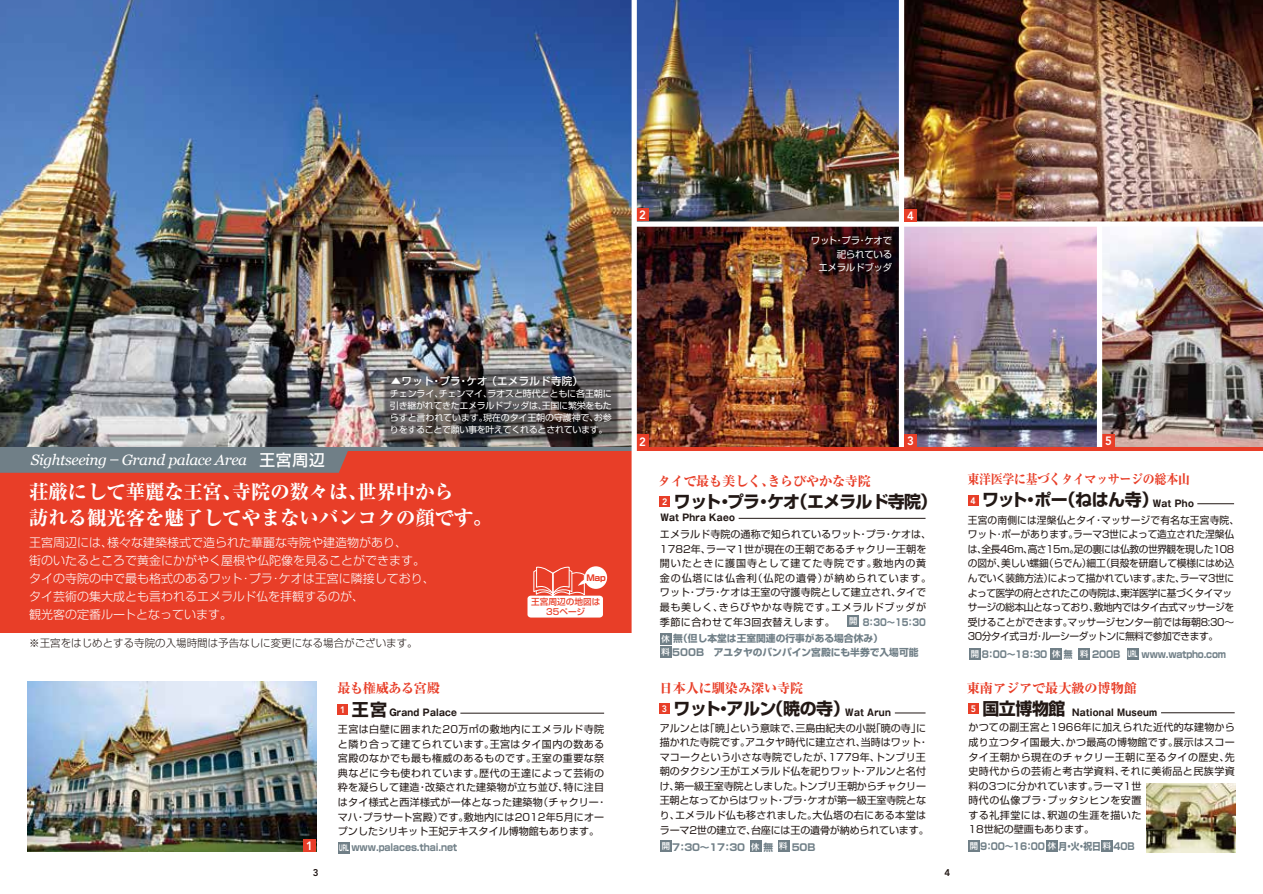
<style>
.page{position:relative;width:1263px;height:894px;background:#fff}
.page>*{position:absolute;margin:0;border:0;box-sizing:border-box;transform-origin:0 0}
.t1{font:800 19.5px/25.5px "Ryumin";letter-spacing:-.01em;color:#fff}
.t2{font:700 16.95px "Shin Go Pro";letter-spacing:-.025em;color:#221815}
.t3{font:700 16.95px "Shin Go Pro";letter-spacing:-.045em;color:#221815}
.t4{font:italic 15px "Georgia";letter-spacing:-.025em;color:#fff}
.t5{font:800 13.2px "Ryumin";letter-spacing:-.02em;color:#e83e28}
.t6{font:800 13.2px "Ryumin";letter-spacing:-.02em;color:#e83e28;scale:.91 1}
.t7{font:300 12px/18px "Shin Go Pro";color:#fff}
.t8{font:800 12px "Avenir";color:#fff;scale:.95 1}
.t9{font:300 10.5px "Shin Go Pro";color:#221815}
.t10{font:500 10.5px "Shin Go Pro";letter-spacing:.025em;color:#fff}
.t11{font:10.05px/14.5px "Shin Go Pro";letter-spacing:.04em;color:#221815}
.t12{font:10.05px/14.5px "Shin Go Pro";letter-spacing:-.03em;color:#221815}
.t13{font:10.05px/14.5px "Shin Go Pro";letter-spacing:.01em;color:#221815}
.t14{font:10.05px/14.5px "Shin Go Pro";letter-spacing:.03em;color:#221815}
.t15{font:700 9.75px "Shin Go Pro";letter-spacing:-.005em;color:#707f87;scale:.9 1}
.t16{font:700 9.75px/16.5px "Shin Go Pro";letter-spacing:-.005em;color:#707f87;scale:.85 1}
.t17{font:700 9.75px "Shin Go Pro";letter-spacing:-.025em;color:#707f87;scale:.9 1}
.t18{font:700 9.75px "Shin Go Pro";letter-spacing:-.005em;color:#707f87;scale:.94 1}
.t19{font:700 9.75px "Shin Go Pro";letter-spacing:-.005em;color:#707f87}
.t20{font:800 9.75px "Avenir";color:#221815}
.t21{font:700 9.45px "Gothic MB101 Pro";letter-spacing:.03em;color:#221815;scale:.9 1}
.t22{font:9.45px/13.5px "Shin Go Pro";letter-spacing:-.025em;color:#fff;text-align:right}
.t23{font:800 9.3px "Avenir";color:#fff;scale:.95 1}
.t24{font:9px/12px "Shin Go Pro";letter-spacing:-.035em;color:#fff;text-align:justify}
.t25{font:500 8.7px/9.8px "Shin Go Pro";color:#e83e28;text-align:center}
.t26{font:700 8.4px "Shin Go Pro";color:#e83e28}
.t27{font:500 8.25px "Shin Go";color:#fff}
.t28{font:700 8.25px "Shin Go";letter-spacing:.05em;color:#fff;scale:.48 1}
.s1{font-family:"Shin Go Pro";font-weight:500;font-style:normal;font-size:15.75px}
.s2{font-family:"Shin Go Pro";font-size:16.95px}
.s3{font-weight:700;font-size:9.75px;color:#707f87}
.s4{font-family:"Gothic MB101 Pro";font-size:9.45px}
.s5{font-family:"Shin Go";font-weight:500;font-size:8.25px;color:#fff}
</style>
<div class="page">
<img style="left:637px;top:227px;width:460px;height:220px">
<img style="left:1102px;top:227px;width:161px;height:220px">
<div style="left:1102px;top:434px;width:13px;height:13px;background:#e83e28"></div>
<img style="left:637px;top:0;width:262px;height:221px">
<img style="left:28px;top:681px;width:288px;height:170px">
<div style="left:0;top:437px;width:633px;height:195px;background:#e83e28"></div>
<img style="left:0;top:0;width:632px;height:447px">
<img style="left:904px;top:0;width:359px;height:221px">
<div style="left:899px;top:0;width:5px;height:447px;background:#fff"></div>
<hr style="left:627px;top:447px;width:636px;height:4px;background:#e83e28">
<div style="left:636px;top:208px;width:13px;height:13px;background:#e83e28"></div>
<div style="left:303px;top:839px;width:13px;height:12px;background:#e83e28"></div>
<div style="left:904px;top:209px;width:13px;height:12px;background:#e83e28"></div>
<div style="left:904px;top:434px;width:13px;height:13px;background:#e83e28"></div>
<div style="left:632px;top:0;width:5px;height:655px;background:#fff"></div>
<div style="left:0;top:447px;width:331px;height:25px;background:#707f87"></div>
<div style="left:660px;top:496px;width:10px;height:10px;background:#e83e28"></div>
<hr style="left:739px;top:518px;width:186px;height:1px;background:#221815">
<div style="left:660px;top:633px;width:11px;height:11px;background:#707f87"></div>
<div style="left:848px;top:615px;width:11px;height:12px;background:#707f87"></div>
<div style="left:660px;top:646px;width:11px;height:11px;background:#707f87"></div>
<div style="left:968px;top:494px;width:11px;height:11px;background:#e83e28"></div>
<hr style="left:1197px;top:503px;width:37px;height:1px;background:#221815">
<div style="left:1051px;top:648px;width:11px;height:11px;background:#707f87"></div>
<div style="left:969px;top:648px;width:12px;height:11px;background:#707f87"></div>
<div style="left:1079px;top:648px;width:11px;height:11px;background:#707f87"></div>
<div style="left:968px;top:703px;width:11px;height:11px;background:#e83e28"></div>
<hr style="left:1161px;top:712px;width:74px;height:1px;background:#221815">
<div style="left:1046px;top:839px;width:12px;height:12px;background:#707f87"></div>
<div style="left:968px;top:839px;width:11px;height:12px;background:#707f87"></div>
<div style="left:1101px;top:839px;width:12px;height:12px;background:#707f87"></div>
<div style="left:659px;top:703px;width:11px;height:11px;background:#e83e28"></div>
<hr style="left:895px;top:712px;width:30px;height:1px;background:#221815">
<div style="left:750px;top:840px;width:11px;height:11px;background:#707f87"></div>
<div style="left:660px;top:840px;width:12px;height:11px;background:#707f87"></div>
<div style="left:778px;top:840px;width:11px;height:11px;background:#707f87"></div>
<img style="left:331px;top:315px;width:341px;height:179px">
<div style="left:585px;top:566px;width:22px;height:22px;background:#fff;border-radius:50%"></div>
<svg style="left:533px;top:566px;width:56px;height:29px"></svg>
<div style="left:527px;top:595px;width:76px;height:22px;background:#fff;border-radius:3px"></div>
<div style="left:337px;top:704px;width:11px;height:10px;background:#e83e28"></div>
<hr style="left:460px;top:712px;width:144px;height:1px;background:#221815">
<img style="left:1147px;top:783px;width:89px;height:68px">
<div style="left:338px;top:841px;width:11px;height:12px;background:#707f87"></div>
<div style="left:1127px;top:647px;width:11px;height:12px;background:#707f87"></div>
<p class="t8" style="left:639px;top:208px;width:9px">2</p>
<p class="t22" style="left:811px;top:232px;width:83px">ワット・プラ・ケオで祀られている<br>エメラルドブッダ</p>
<p class="t8" style="left:907px;top:208px;width:9px">4</p>
<h3 class="t4" style="left:31px;top:451px;width:295px">Sightseeing Grand palace Area <span class="s1">王宮周辺</span></h3>
<p class="t10" style="left:391px;top:372px;width:194px">▲ワット・プラ・ケオ （エメラルド寺院）</p>
<p class="t24" style="left:390px;top:387px;width:223px">チェンライ、チェンマイ、ラオスと時代とともに各王朝に引き継がれてきたエメラルドブッダは、王国に繁栄をもたらすと言われています。現在のタイ王朝の守護神で、お参りをすることで願い事を叶えてくれるとされています。</p>
<h1 class="t1" style="left:29px;top:478px;width:465px">荘厳にして華麗な王宮、寺院の数々は、世界中から<br>訪れる観光客を魅了してやまないバンコクの顔です。</h1>
<p class="t7" style="left:29px;top:532px;width:407px">王宮周辺には、様々な建築様式で造られた華麗な寺院や建造物があり、<br>街のいたるところで黄金にかがやく屋根や仏陀像を見ることができます。タイの寺院の中で最も格式のあるワット・プラ・ケオは王宮に隣接しており、タイ芸術の集大成とも言われるエメラルド仏を拝観するのが、<br>観光客の定番ルートとなっています。</p>
<p class="t9" style="left:29px;top:634px;width:390px">※王宮をはじめとする寺院の入場時間は予告なしに変更になる場合がございます。</p>
<h3 class="t5" style="left:337px;top:680px;width:104px">最も権威ある宮殿</h3>
<p class="t23" style="left:340px;top:704px;width:7px">1</p>
<p class="t21" style="left:352px;top:704px;width:118px"><span class="s2">王宮</span> Grand Palace</p>
<p class="t26" style="left:586px;top:571px;width:21px">Map</p>
<p class="t25" style="left:531px;top:596px;width:71px">王宮周辺の地図は<br>35ページ</p>
<p class="t8" style="left:306px;top:838px;width:9px">1</p>
<p class="t11" style="left:338px;top:720px;width:270px">王宮は白壁に囲まれた20万㎡の敷地内にエメラルド寺院と隣り合って建てられています。王宮はタイ国内の数ある宮殿のなかでも最も権威のあるものです。王室の重要な祭典などに今も使われています。歴代の王達によって芸術の粋を凝らして建造・改築された建築物が立ち並び、特に注目はタイ様式と西洋様式が一体となった建築物（チャクリー・マハ・プラサート宮殿）です。敷地内には2012年5月にオープンしたシリキット王妃テキスタイル博物館もあります。</p>
<p class="t15" style="left:351px;top:839px;width:119px">www.palaces.thai.net</p>
<p class="t28" style="left:339px;top:842px;width:22px">URL</p>
<p class="t8" style="left:639px;top:434px;width:9px">2</p>
<p class="t8" style="left:907px;top:434px;width:9px">3</p>
<h3 class="t5" style="left:657px;top:472px;width:215px">タイで最も美しく、きらびやかな寺院</h3>
<p class="t23" style="left:662px;top:496px;width:7px">2</p>
<h2 class="t3" style="left:674px;top:488px;width:265px">ワット・プラ・ケオ（エメラルド寺院）</h2>
<p class="t21" style="left:660px;top:509px;width:84px">Wat Phra Kaeo</p>
<p class="t11" style="left:660px;top:526px;width:273px">エメラルド寺院の通称で知られているワット・プラ・ケオは、<br>1782年、ラーマ1世が現在の王朝であるチャクリー王朝を開いたときに護国寺として建てた寺院です。敷地内の黄金の仏塔には仏舎利（仏陀の遺骨）が納められています。ワット・プラ・ケオは王室の守護寺院として建立され、タイで最も美しく、きらびやかな寺院です。エメラルドブッダが季節に合わせて年3回衣替えします。<span class="s3">　</span></p>
<p class="t27" style="left:849px;top:615px;width:10px">開</p>
<p class="t16" style="left:660px;top:612px;width:314px;text-indent:203px">8：30～15：30　 無（但し本堂は王室関連の行事がある場合休み）</p>
<p class="t18" style="left:660px;top:644px;width:277px">　 500B　アユタヤのバンパイン宮殿にも半券で入場可能</p>
<p class="t27" style="left:661px;top:633px;width:10px">休</p>
<p class="t27" style="left:661px;top:646px;width:10px">料</p>
<h3 class="t5" style="left:660px;top:680px;width:145px">日本人に馴染み深い寺院</h3>
<p class="t23" style="left:662px;top:703px;width:7px">3</p>
<h2 class="t2" style="left:674px;top:695px;width:219px">ワット・アルン（暁の寺）<span class="s4">Wat Arun</span></h2>
<p class="t13" style="left:660px;top:719px;width:270px">アルンとは「暁」という意味で、三島由紀夫の小説「暁の寺」に描かれた寺院です。アユタヤ時代に建立され、当時はワット・マコークという小さな寺院でしたが、1779年、トンブリ王朝のタクシン王がエメラルド仏を祀りワット・アルンと名付け、第一級王室寺院としました。トンブリ王朝からチャクリー王朝となってからはワット・プラ・ケオが第一級王室寺院となり、エメラルド仏も移されました。大仏塔の右にある本堂はラーマ2世の建立で、台座には王の遺骨が納められています。</p>
<p class="t19" style="left:662px;top:839px;width:155px"><span class="s5">開</span> 7：30～17：30 　 無　　50B</p>
<p class="t27" style="left:751px;top:841px;width:10px">休</p>
<p class="t27" style="left:779px;top:840px;width:10px">料</p>
<p class="t20" style="left:313px;top:866px;width:7px">3</p>
<p class="t20" style="left:944px;top:866px;width:7px">4</p>
<p class="t8" style="left:1105px;top:434px;width:9px">5</p>
<h3 class="t6" style="left:967px;top:470px;width:246px">東洋医学に基づくタイマッサージの総本山</h3>
<p class="t23" style="left:970px;top:494px;width:7px">4</p>
<h2 class="t2" style="left:982px;top:486px;width:213px">ワット・ポー（ねはん寺）<span class="s4">Wat Pho</span></h2>
<p class="t12" style="left:968px;top:511px;width:273px">王宮の南側には涅槃仏とタイ・マッサージで有名な王宮寺院、ワット･ポーがあります。ラーマ3世によって造立された涅槃仏は、全長46ｍ、高さ15ｍ。足の裏には仏教の世界観を現した108の図が、美しい螺鈿（らでん）細工（貝殻を研磨して模様にはめ込んでいく装飾方法）によって描かれています。また、ラーマ3世によって医学の府とされたこの寺院は、東洋医学に基づくタイマッサージの総本山となっており、敷地内ではタイ古式マッサージを受けることができます。マッサージセンター前では毎朝8:30～30分タイ式ヨガ･ルーシーダットンに無料で参加できます。</p>
<p class="t17" style="left:971px;top:646px;width:168px"><span class="s5">開</span> 8：00～18：30 　 無 　　200B</p>
<p class="t17" style="left:1141px;top:646px;width:95px">www.watpho.com</p>
<p class="t27" style="left:1052px;top:648px;width:10px">休</p>
<p class="t27" style="left:1080px;top:648px;width:10px">料</p>
<p class="t28" style="left:1128px;top:648px;width:22px">URL</p>
<h3 class="t5" style="left:967px;top:680px;width:172px">東南アジアで最大級の博物館</h3>
<p class="t21" style="left:971px;top:704px;width:209px"><sup>5</sup> <span class="s2">国立博物館</span> National Museum</p>
<p class="t14" style="left:968px;top:719px;width:268px">かつての副王宮と1966年に加えられた近代的な建物から成り立つタイ国最大、かつ最高の博物館です。展示はスコータイ王朝から現在のチャクリー王朝に至るタイの歴史、先史時代からの芸術と考古学資料、それに美術品と民族学資料の3つに分かれています。ラーマ1世<br>時代の仏像プラ・プッタシヒンを安置<br>する礼拝堂には、釈迦の生涯を描いた<br>18世紀の壁画もあります。</p>
<p class="t15" style="left:980px;top:838px;width:136px">9：00～ 1 6：00　 月・火・祝日</p>
<p class="t15" style="left:1113px;top:838px;width:25px">40B</p>
<p class="t27" style="left:970px;top:840px;width:10px">開</p>
<p class="t27" style="left:1048px;top:840px;width:10px">休</p>
<p class="t27" style="left:1103px;top:840px;width:10px">料</p>
</div>
